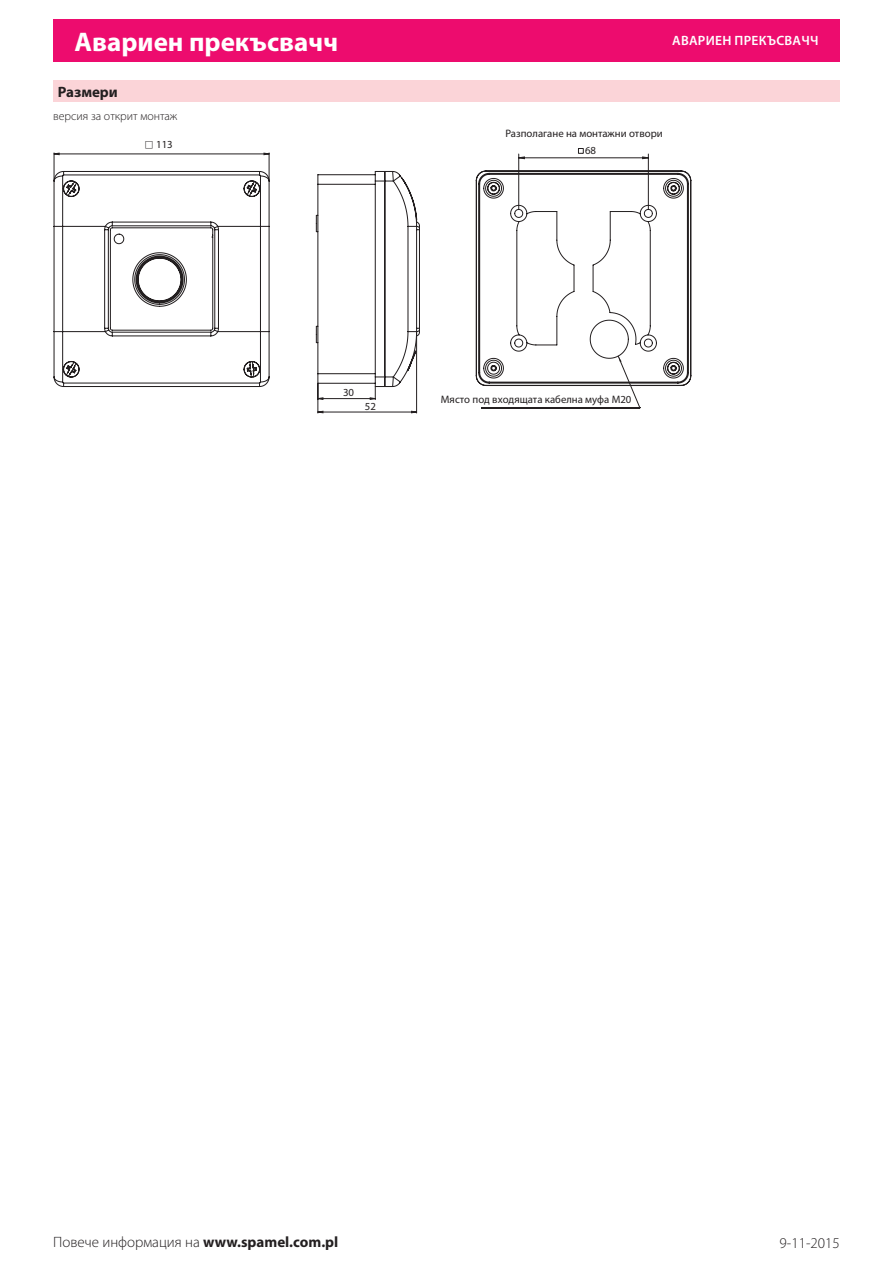
<style>
.page{position:relative;width:893px;height:1263px;background:#fff}
.page>*{position:absolute;margin:0;border:0;box-sizing:border-box;transform-origin:0 0}
.t1{font:700 27px "Myriad Pro";color:#fff}
.t2{font:300 15px "Myriad Pro";color:#231f20}
.Überschrift{font:700 15px "Myriad Pro";color:#231f20}
.t3{font:600 13.5px "Myriad Pro";letter-spacing:.02em;color:#fff}
.Text_normal_block{font:300 12px "Myriad Pro";color:#231f20}
.Cecha_Wymiary{font:10.8px/16.6px "Myriad Pro";color:#231f20}
.s1{font-weight:700}
</style>
<div class="page">
<div style="left:53px;top:19px;width:787px;height:43px;background:#ed0c6e"></div>
<div style="left:53px;top:81px;width:787px;height:21px;background:#fbd4d8"></div>
<svg style="left:54px;top:171px;width:366px;height:242px"></svg>
<svg style="left:476px;top:170px;width:215px;height:216px"></svg>
<svg style="left:481px;top:148px;width:168px;height:260px"></svg>
<svg style="left:54px;top:152px;width:216px;height:29px"></svg>
<h1 class="t1" style="left:74px;top:24px;width:265px">Авариен прекъсвачч</h1>
<p class="Überschrift" style="left:58px;top:82px;width:62px">Размери</p>
<p class="Text_normal_block" style="left:53px;top:109px;width:126px">версия за открит монтаж</p>
<p class="Cecha_Wymiary" style="left:156px;top:136px;width:18px">113</p>
<p class="t3" style="left:672px;top:32px;width:148px">АВАРИЕН ПРЕКЪСВАЧЧ</p>
<p class="Cecha_Wymiary" style="left:585px;top:125px;width:79px;text-indent:-80px">Разполагане на монтажни отвори<br>68</p>
<p class="Cecha_Wymiary" style="left:343px;top:384px;width:13px">30</p>
<p class="Cecha_Wymiary" style="left:365px;top:398px;width:13px">52</p>
<p class="Cecha_Wymiary" style="left:441px;top:391px;width:192px">Място под входящата кабелна муфа М20</p>
<h2 class="t2" style="left:53px;top:1234px;width:287px">Повече информация на <span class="s1">www.spamel.com.pl</span></h2>
<h2 class="t2" style="left:780px;top:1234px;width:62px">9-11-2015</h2>
</div>
